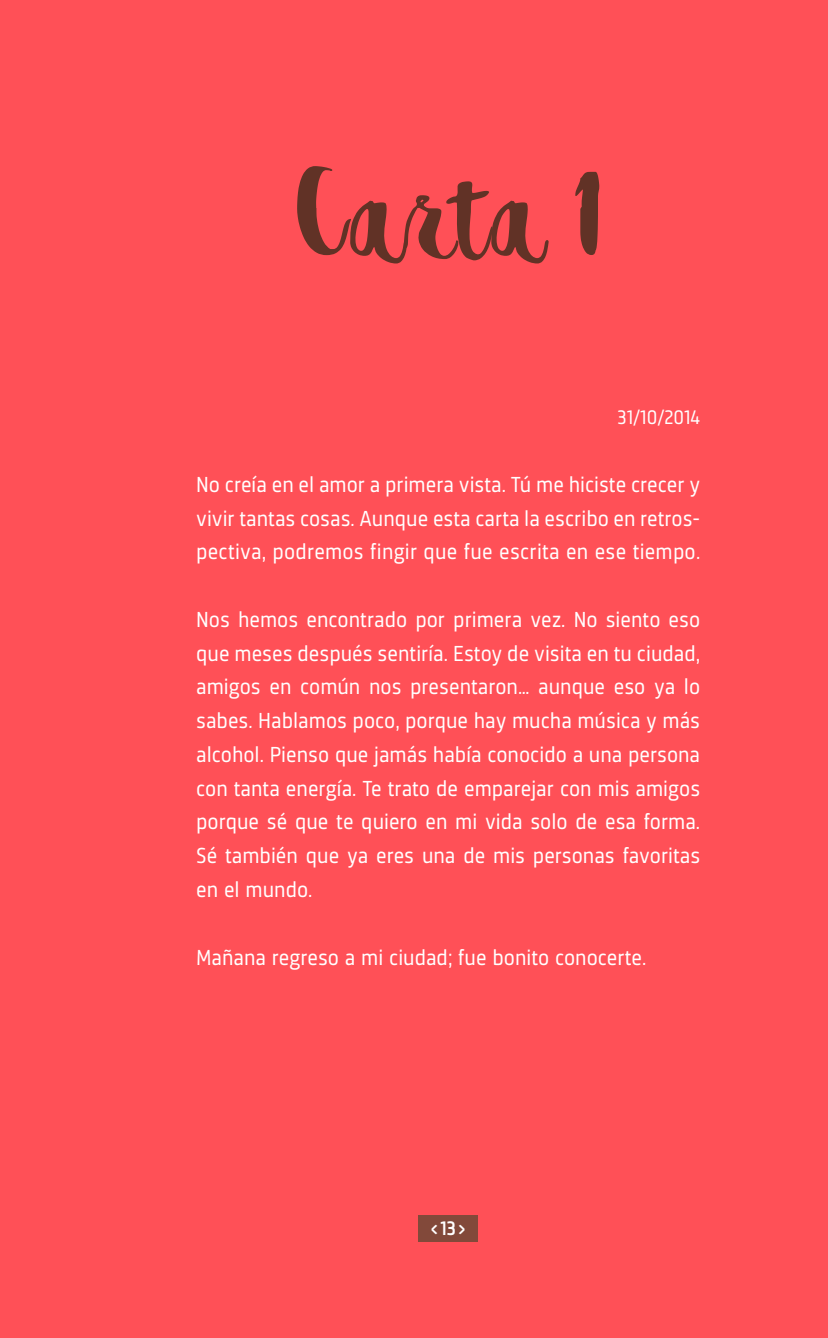
<style>
.page{position:relative;width:828px;height:1338px;background:#fff}
.page>*{position:absolute;margin:0;border:0;box-sizing:border-box;transform-origin:0 0}
.t1{font:119.25px "destain";letter-spacing:.02em;color:#613226}
.t2{font:22.5px/33.8px "Sinews Sans Pro";color:#fff;text-align:justify}
.t3{font:20.25px "Sinews Sans Pro";color:#fff}
.t4{font:500 20.25px "Sinews Sans Pro";color:#fff}
</style>
<div class="page">
<div style="left:0;top:0;width:828px;height:1337px;background:#ff5057"></div>
<div style="left:418px;top:1214px;width:60px;height:27px;background:#82493a"></div>
<h1 class="t1" style="left:297px;top:144px;width:304px">Carta 1</h1>
<p class="t3" style="left:617px;top:406px;width:84px">31/10/2014</p>
<p class="t2" style="left:196px;top:467px;width:505px">No creía en el amor a primera vista. Tú me hiciste crecer y vivir tantas cosas. Aunque esta carta la escribo en retros&shy;pectiva, podremos fingir que fue escrita en ese tiempo.</p>
<p class="t2" style="left:196px;top:602px;width:505px">Nos hemos encontrado por primera vez. No siento eso que meses después sentiría. Estoy de visita en tu ciudad, amigos en común nos presentaron… aunque eso ya lo sabes. Hablamos poco, porque hay mucha música y más alcohol. Pienso que jamás había conocido a una persona con tanta energía. Te trato de emparejar con mis amigos porque sé que te quiero en mi vida solo de esa forma.<br>Sé también que ya eres una de mis personas favoritas en el mundo.</p>
<p class="t2" style="left:196px;top:940px;width:452px">Mañana regreso a mi ciudad; fue bonito conocerte.</p>
<p class="t4" style="left:431px;top:1216px;width:36px">&lt;13&gt;</p>
</div>
